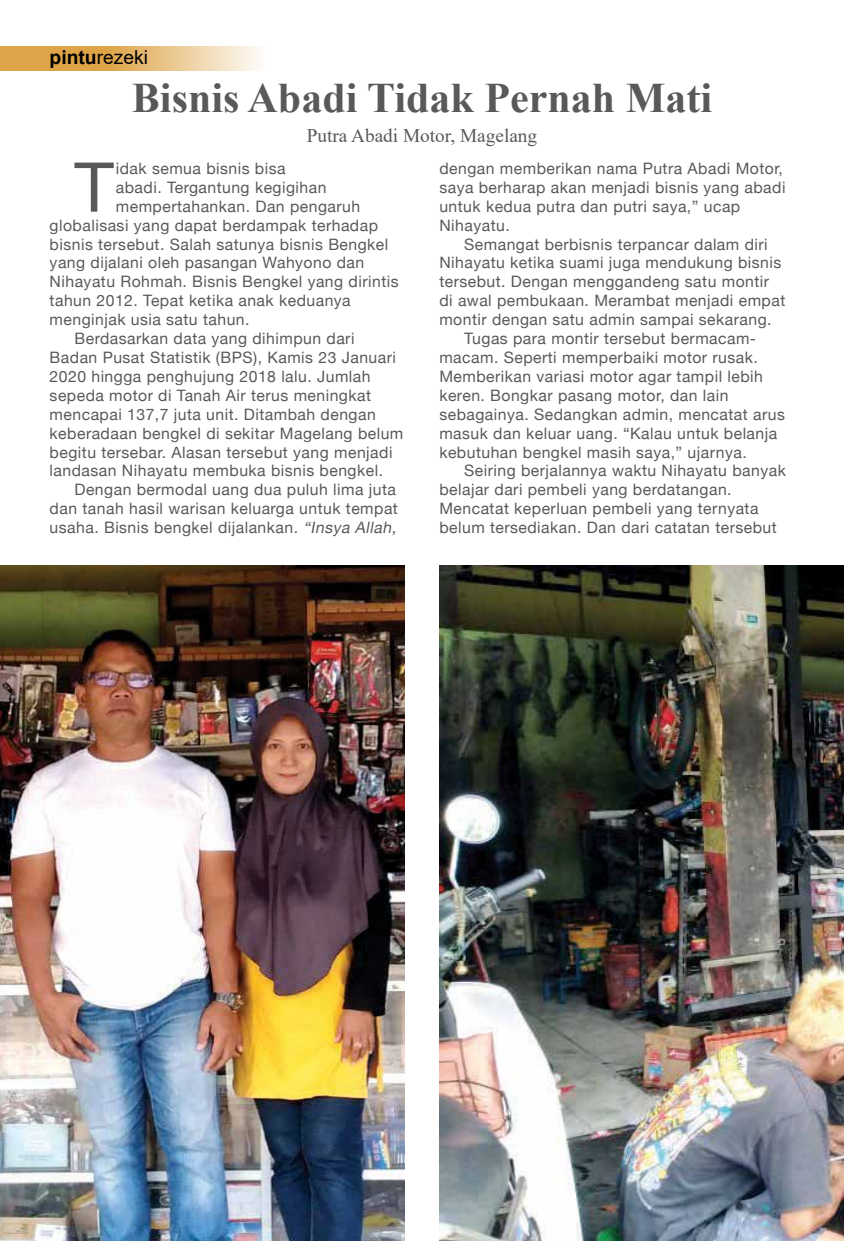
<style>
.page{position:relative;width:844px;height:1241px;background:#fff}
.page>*{position:absolute;margin:0;border:0;box-sizing:border-box;transform-origin:0 0}
.t1{font:68.77px "Helvetica Neue";color:#58595b}
.t2{font:700 42px "Times New Roman";color:#58595b}
.t3{font:19.25px "Times New Roman";color:#58595b}
.t4{font:19.25px "Arial";color:#000}
.t5{font:15.75px/18.9px "Helvetica Neue";letter-spacing:.03em;color:#58595b}
.s1{font-weight:700}
.s2{font-style:italic}
</style>
<div class="page">
<svg style="left:0;top:46px;width:259px;height:25px;background:#e6bc79"></svg>
<img style="left:0;top:566px;width:404px;height:674px">
<img style="left:439px;top:566px;width:404px;height:674px">
<p class="t4" style="left:50px;top:44px;width:100px"><span class="s1">pintu</span>rezeki</p>
<h2 class="t2" style="left:132px;top:68px;width:581px">Bisnis Abadi Tidak Pernah Mati</h2>
<p class="t3" style="left:307px;top:122px;width:232px">Putra Abadi Motor, Magelang</p>
<h1 class="t1" style="left:74px;top:146px;width:41px">T</h1>
<p class="t5" style="left:116px;top:158px;width:171px">idak semua bisnis bisa</p>
<p class="t5" style="left:439px;top:158px;width:347px">dengan memberikan nama Putra Abadi Motor, saya berharap akan menjadi bisnis yang abadi untuk kedua putra dan putri saya,” ucap Nihayatu.</p>
<p class="t5" style="left:464px;top:234px;width:305px">Semangat berbisnis terpancar dalam diri</p>
<p class="t5" style="left:439px;top:253px;width:343px">Nihayatu ketika suami juga mendukung bisnis</p>
<p class="t5" style="left:439px;top:272px;width:331px">tersebut. Dengan menggandeng satu montir</p>
<p class="t5" style="left:439px;top:291px;width:347px">di awal pembukaan. Merambat menjadi empat</p>
<p class="t5" style="left:439px;top:310px;width:333px">montir dengan satu admin sampai sekarang.</p>
<p class="t5" style="left:464px;top:329px;width:293px">Tugas para montir tersebut bermacam-</p>
<p class="t5" style="left:439px;top:347px;width:320px">macam. Seperti memperbaiki motor rusak.</p>
<p class="t5" style="left:439px;top:366px;width:325px">Memberikan variasi motor agar tampil lebih</p>
<p class="t5" style="left:439px;top:385px;width:290px">keren. Bongkar pasang motor, dan lain</p>
<p class="t5" style="left:439px;top:404px;width:347px">sebagainya. Sedangkan admin, mencatat arus</p>
<p class="t5" style="left:439px;top:423px;width:339px">masuk dan keluar uang. “Kalau untuk belanja</p>
<p class="t5" style="left:439px;top:442px;width:309px">kebutuhan bengkel masih saya,” ujarnya.</p>
<p class="t5" style="left:464px;top:461px;width:323px">Seiring berjalannya waktu Nihayatu banyak</p>
<p class="t5" style="left:439px;top:480px;width:294px">belajar dari pembeli yang berdatangan.</p>
<p class="t5" style="left:439px;top:499px;width:320px">Mencatat keperluan pembeli yang ternyata</p>
<p class="t5" style="left:439px;top:518px;width:339px">belum tersediakan. Dan dari catatan tersebut</p>
<p class="t5" style="left:116px;top:177px;width:212px">abadi. Tergantung kegigihan</p>
<p class="t5" style="left:116px;top:196px;width:246px">mempertahankan. Dan pengaruh</p>
<p class="t5" style="left:50px;top:215px;width:330px">globalisasi yang dapat berdampak terhadap</p>
<p class="t5" style="left:50px;top:234px;width:340px">bisnis tersebut. Salah satunya bisnis Bengkel</p>
<p class="t5" style="left:50px;top:253px;width:316px">yang dijalani oleh pasangan Wahyono dan</p>
<p class="t5" style="left:50px;top:272px;width:350px">Nihayatu Rohmah. Bisnis Bengkel yang dirintis</p>
<p class="t5" style="left:50px;top:291px;width:302px">tahun 2012. Tepat ketika anak keduanya</p>
<p class="t5" style="left:50px;top:310px;width:201px">menginjak usia satu tahun.</p>
<p class="t5" style="left:74px;top:329px;width:281px">Berdasarkan data yang dihimpun dari</p>
<p class="t5" style="left:50px;top:347px;width:348px">Badan Pusat Statistik (BPS), Kamis 23 Januari</p>
<p class="t5" style="left:50px;top:366px;width:322px">2020 hingga penghujung 2018 lalu. Jumlah</p>
<p class="t5" style="left:50px;top:385px;width:323px">sepeda motor di Tanah Air terus meningkat</p>
<p class="t5" style="left:50px;top:404px;width:327px">mencapai 137,7 juta unit. Ditambah dengan</p>
<p class="t5" style="left:50px;top:423px;width:355px">keberadaan bengkel di sekitar Magelang belum</p>
<p class="t5" style="left:50px;top:442px;width:344px">begitu tersebar. Alasan tersebut yang menjadi</p>
<p class="t5" style="left:50px;top:461px;width:335px">landasan Nihayatu membuka bisnis bengkel.</p>
<p class="t5" style="left:74px;top:480px;width:323px">Dengan bermodal uang dua puluh lima juta</p>
<p class="t5" style="left:50px;top:499px;width:349px">dan tanah hasil warisan keluarga untuk tempat</p>
<p class="t5" style="left:50px;top:518px;width:351px">usaha. Bisnis bengkel dijalankan. <span class="s2">“Insya Allah,</span></p>
</div>
